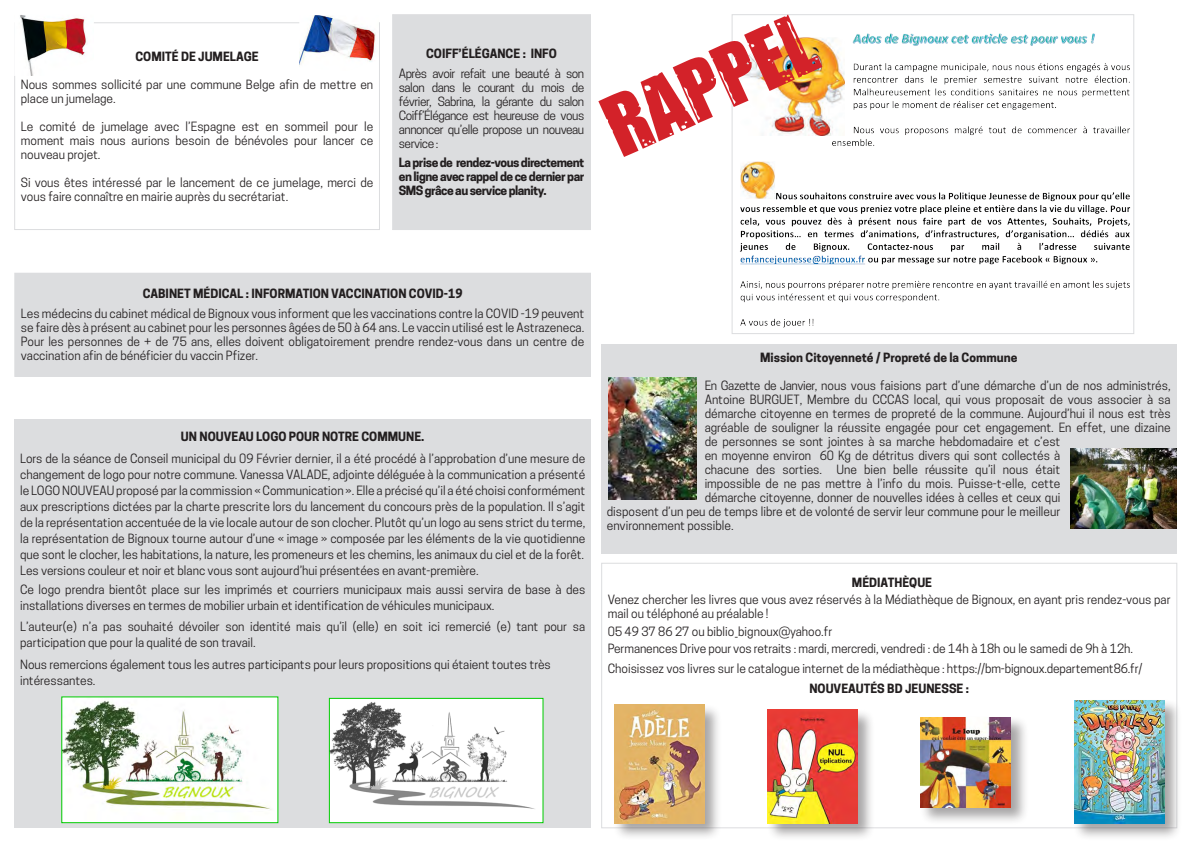
<style>
.page{position:relative;width:1191px;height:842px;background:#fff}
.page>*{position:absolute;margin:0;border:0;box-sizing:border-box;transform-origin:0 0}
.t1{font:78px "Impacted 20";color:#d32229}
.t2{font:12px/14px "Cooper Hewitt";color:#231f20}
.t3{font:700 12px/14px "Cooper Hewitt";color:#231f20;text-align:justify}
.t4{font:12px "Cooper Hewitt";letter-spacing:-.04em;color:#231f20}
</style>
<div class="page">
<div style="left:14px;top:22px;width:366px;height:208px;border:1px solid #dcdddf"></div>
<div style="left:613px;top:704px;width:109px;height:137px;background:#231f20;opacity:.4"></div>
<img style="left:614px;top:705px;width:90px;height:118px">
<div style="left:1072px;top:699px;width:109px;height:142px;background:#231f20;opacity:.4"></div>
<img style="left:1074px;top:700px;width:90px;height:123px">
<div style="left:766px;top:708px;width:109px;height:133px;background:#231f20;opacity:.4"></div>
<img style="left:767px;top:710px;width:90px;height:113px">
<div style="left:919px;top:716px;width:109px;height:109px;background:#231f20;opacity:.4"></div>
<img style="left:921px;top:717px;width:90px;height:91px">
<div style="left:393px;top:15px;width:197px;height:215px;background:#dcdddf"></div>
<div style="left:392px;top:14px;width:199px;height:216px;border:1px solid #dcdddf"></div>
<div style="left:601px;top:344px;width:575px;height:210px;background:#dcdddf"></div>
<img style="left:608px;top:378px;width:88px;height:121px">
<img style="left:1070px;top:449px;width:106px;height:79px">
<div style="left:14px;top:420px;width:577px;height:408px;background:#dcdddf"></div>
<img style="left:331px;top:700px;width:210px;height:121px">
<div style="left:329px;top:698px;width:214px;height:125px;border:1px solid #0c0"></div>
<img style="left:63px;top:698px;width:213px;height:123px">
<div style="left:61px;top:696px;width:217px;height:127px;border:1px solid #0c0"></div>
<div style="left:15px;top:273px;width:575px;height:103px;background:#dcdddf"></div>
<div style="left:14px;top:273px;width:577px;height:104px;border:1px solid #dcdddf"></div>
<img style="left:14px;top:15px;width:80px;height:61px">
<img style="left:299px;top:15px;width:80px;height:56px">
<img style="left:740px;top:33px;width:391px;height:295px">
<div style="left:731px;top:14px;width:403px;height:320px;border:1px solid #dcdddf"></div>
<p class="t3" style="left:135px;top:49px;width:125px">COMITÉ DE JUMELAGE</p>
<p class="t2" style="left:21px;top:77px;width:354px">Nous sommes sollicité par une commune Belge afin de mettre en place un jumelage.</p>
<p class="t2" style="left:21px;top:119px;width:354px">Le comité de jumelage avec l’Espagne est en sommeil pour le</p>
<p class="t2" style="left:21px;top:133px;width:354px">moment mais nous aurions besoin de bénévoles pour lancer ce</p>
<p class="t2" style="left:21px;top:147px;width:81px">nouveau projet.</p>
<p class="t2" style="left:21px;top:175px;width:354px">Si vous êtes intéressé par le lancement de ce jumelage, merci de vous faire connaître en mairie auprès du secrétariat.</p>
<p class="t3" style="left:426px;top:46px;width:132px">COIFF’ÉLÉGANCE : INFO</p>
<p class="t4" style="left:399px;top:66px;width:187px">Après avoir refait une beauté à son</p>
<p class="t4" style="left:399px;top:80px;width:187px">salon dans le courant du mois de</p>
<p class="t4" style="left:399px;top:94px;width:187px">février, Sabrina, la gérante du salon</p>
<p class="t2" style="left:399px;top:108px;width:187px;text-align:justify">Coiff’Élégance est heureuse de vous annoncer qu’elle propose un nouveau service :</p>
<p class="t3" style="left:399px;top:156px;width:187px">La prise de rendez-vous directement en ligne avec rappel de ce dernier par SMS grâce au service planity.</p>
<p class="t1" style="left:583px;top:77px;width:224px;rotate:-25deg">RAPPEL</p>
<p class="t3" style="left:143px;top:287px;width:321px">CABINET MÉDICAL : INFORMATION VACCINATION COVID-19</p>
<p class="t2" style="left:21px;top:307px;width:565px">Les médecins du cabinet médical de Bignoux vous informent que les vaccinations contre la COVID -19 peuvent se faire dès à présent au cabinet pour les personnes âgées de 50 à 64 ans. Le vaccin utilisé est le Astrazeneca.</p>
<p class="t2" style="left:21px;top:335px;width:565px">Pour les personnes de + de 75 ans, elles doivent obligatoirement prendre rendez-vous dans un centre de</p>
<p class="t2" style="left:21px;top:349px;width:238px">vaccination afin de bénéficier du vaccin Pfizer.</p>
<p class="t3" style="left:181px;top:430px;width:245px">UN NOUVEAU LOGO POUR NOTRE COMMUNE.</p>
<p class="t2" style="left:20px;top:450px;width:566px;line-height:16px;text-align:justify">Lors de la séance de Conseil municipal du 09 Février dernier, il a été procédé à l’approbation d’une mesure de changement de logo pour notre commune. Vanessa VALADE, adjointe déléguée à la communication a présenté le LOGO NOUVEAU proposé par la commission « Communication ». Elle a précisé qu’il a été choisi conformément aux prescriptions dictées par la charte prescrite lors du lancement du concours près de la population. Il s’agit de la représentation accentuée de la vie locale autour de son clocher. Plutôt qu’un logo au sens strict du terme, la représentation de Bignoux tourne autour d’une « image » composée par les éléments de la vie quotidienne que sont le clocher, les habitations, la nature, les promeneurs et les chemins, les animaux du ciel et de la forêt.</p>
<p class="t2" style="left:20px;top:563px;width:460px">Les versions couleur et noir et blanc vous sont aujourd’hui présentées en avant-première.</p>
<p class="t2" style="left:20px;top:582px;width:566px">Ce logo prendra bientôt place sur les imprimés et courriers municipaux mais aussi servira de base à des</p>
<p class="t2" style="left:20px;top:598px;width:476px">installations diverses en termes de mobilier urbain et identification de véhicules municipaux.</p>
<p class="t2" style="left:20px;top:620px;width:566px">L’auteur(e) n’a pas souhaité dévoiler son identité mais qu’il (elle) en soit ici remercié (e) tant pour sa</p>
<p class="t2" style="left:20px;top:636px;width:237px">participation que pour la qualité de son travail.</p>
<p class="t2" style="left:20px;top:657px;width:532px">Nous remercions également tous les autres participants pour leurs propositions qui étaient toutes très</p>
<p class="t2" style="left:20px;top:673px;width:77px">intéressantes.</p>
<p class="t3" style="left:760px;top:351px;width:259px">Mission Citoyenneté / Propreté de la Commune</p>
<p class="t2" style="left:704px;top:379px;width:467px">En Gazette de Janvier, nous vous faisions part d’une démarche d’un de nos administrés,</p>
<p class="t2" style="left:704px;top:393px;width:467px">Antoine BURGUET, Membre du CCCAS local, qui vous proposait de vous associer à sa</p>
<p class="t2" style="left:704px;top:407px;width:467px">démarche citoyenne en termes de propreté de la commune. Aujourd’hui il nous est très agréable de souligner la réussite engagée pour cet engagement. En effet, une dizaine de personnes se sont jointes à sa marche hebdomadaire et c’est<br>en moyenne environ 60 Kg de détritus divers qui sont collectés à</p>
<p class="t2" style="left:704px;top:463px;width:357px">chacune des sorties. Une bien belle réussite qu’il nous était</p>
<p class="t2" style="left:704px;top:477px;width:357px">impossible de ne pas mettre à l’info du mois. Puisse-t-elle, cette</p>
<p class="t2" style="left:607px;top:491px;width:455px;text-align:justify;text-indent:98px">démarche citoyenne, donner de nouvelles idées à celles et ceux qui disposent d’un peu de temps libre et de volonté de servir leur commune pour le meilleur environnement possible.</p>
<p class="t3" style="left:852px;top:575px;width:82px">MÉDIATHÈQUE</p>
<p class="t2" style="left:608px;top:592px;width:564px;line-height:14.4px">Venez chercher les livres que vous avez réservés à la Médiathèque de Bignoux, en ayant pris rendez-vous par mail ou téléphoné au préalable !</p>
<p class="t2" style="left:608px;top:624px;width:226px">05 49 37 86 27 ou biblio_bignoux@yahoo.fr</p>
<p class="t2" style="left:608px;top:641px;width:527px">Permanences Drive pour vos retraits : mardi, mercredi, vendredi : de 14h à 18h ou le samedi de 9h à 12h.</p>
<p class="t2" style="left:608px;top:661px;width:536px">Choisissez vos livres sur le catalogue internet de la médiathèque : https://bm-bignoux.departement86.fr/</p>
<p class="t3" style="left:809px;top:681px;width:161px">NOUVEAUTÉS BD JEUNESSE :</p>
</div>
